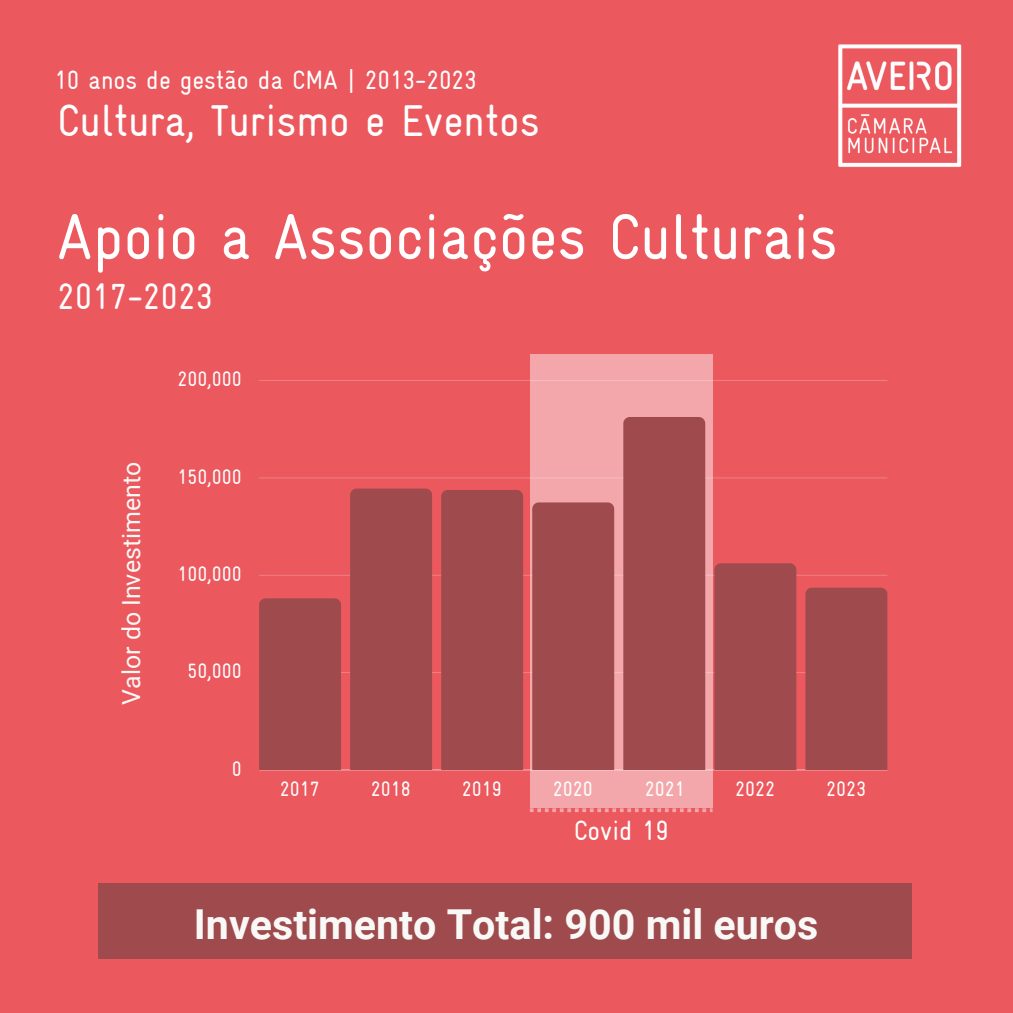
<style>
.page{position:relative;width:1013px;height:1013px;background:#fff}
.page>*{position:absolute;margin:0;border:0;box-sizing:border-box;transform-origin:0 0}
.t1{font:64.25px "Gravur Condensed";color:#fff}
.t2{font:44.75px "Gravur Condensed";color:#fff}
.t3{font:700 41.25px "Roboto";color:#f8f9f6}
.t4{font:36.5px "Gravur Condensed";color:#fff}
.t5{font:27.62px "Gravur Condensed";color:#fff}
.t6{font:26.25px "Gravur Condensed";color:#fff}
.t7{font:24.88px "Roboto";color:#f8f9f6}
.t8{font:20.88px "Gravur Condensed";color:#fff}
</style>
<div class="page">
<div style="left:0;top:0;width:1012px;height:1012px;background:#eb585e"></div>
<img style="left:838px;top:44px;width:124px;height:123px">
<div style="left:530px;top:354px;width:182px;height:454px;background:#f4a7ab"></div>
<hr style="left:259px;top:672px;width:628px;height:1px;background:#fff">
<hr style="left:259px;top:575px;width:628px;height:1px;background:#fff">
<hr style="left:259px;top:477px;width:628px;height:1px;background:#fff">
<hr style="left:259px;top:380px;width:628px;height:1px;background:#fff">
<hr style="left:259px;top:769px;width:628px;height:1px;background:#fff">
<div style="left:259px;top:598px;width:82px;height:172px;background:#9f4b4e"></div>
<div style="left:350px;top:488px;width:82px;height:282px;background:#9f4b4e"></div>
<div style="left:441px;top:490px;width:82px;height:280px;background:#9f4b4e"></div>
<div style="left:532px;top:502px;width:82px;height:268px;background:#9f4b4e"></div>
<div style="left:623px;top:417px;width:82px;height:353px;background:#9f4b4e"></div>
<div style="left:714px;top:563px;width:82px;height:207px;background:#9f4b4e"></div>
<div style="left:805px;top:587px;width:82px;height:183px;background:#9f4b4e"></div>
<div style="left:98px;top:883px;width:813px;height:76px;background:#9f4b4e"></div>
<svg style="left:530px;top:808px;width:182px;height:4px"></svg>
<p class="t6" style="left:54px;top:66px;width:424px">10 anos de gestão da CMA | 2013-2023</p>
<p class="t2" style="left:57px;top:95px;width:484px">Cultura, Turismo e Eventos</p>
<p class="t1" style="left:57px;top:200px;width:781px">Apoio a Associações Culturais</p>
<p class="t4" style="left:57px;top:276px;width:157px">2017-2023</p>
<p class="t7" style="left:117px;top:704px;width:244px;rotate:-90deg">Valor do Investimento</p>
<p class="t8" style="left:177px;top:367px;width:66px">200,000</p>
<p class="t8" style="left:177px;top:465px;width:66px">150,000</p>
<p class="t8" style="left:177px;top:562px;width:66px">100,000</p>
<p class="t8" style="left:188px;top:659px;width:56px">50,000</p>
<p class="t8" style="left:232px;top:756px;width:11px">0</p>
<p class="t8" style="left:280px;top:777px;width:41px">2017</p>
<p class="t8" style="left:371px;top:777px;width:41px">2018</p>
<p class="t8" style="left:462px;top:777px;width:41px">2019</p>
<p class="t8" style="left:553px;top:777px;width:41px">2020</p>
<p class="t8" style="left:645px;top:777px;width:41px">2021</p>
<p class="t8" style="left:735px;top:777px;width:41px">2022</p>
<p class="t8" style="left:826px;top:777px;width:41px">2023</p>
<p class="t5" style="left:573px;top:815px;width:96px">Covid 19</p>
<p class="t3" style="left:194px;top:900px;width:626px">Investimento Total: 900 mil euros</p>
</div>
